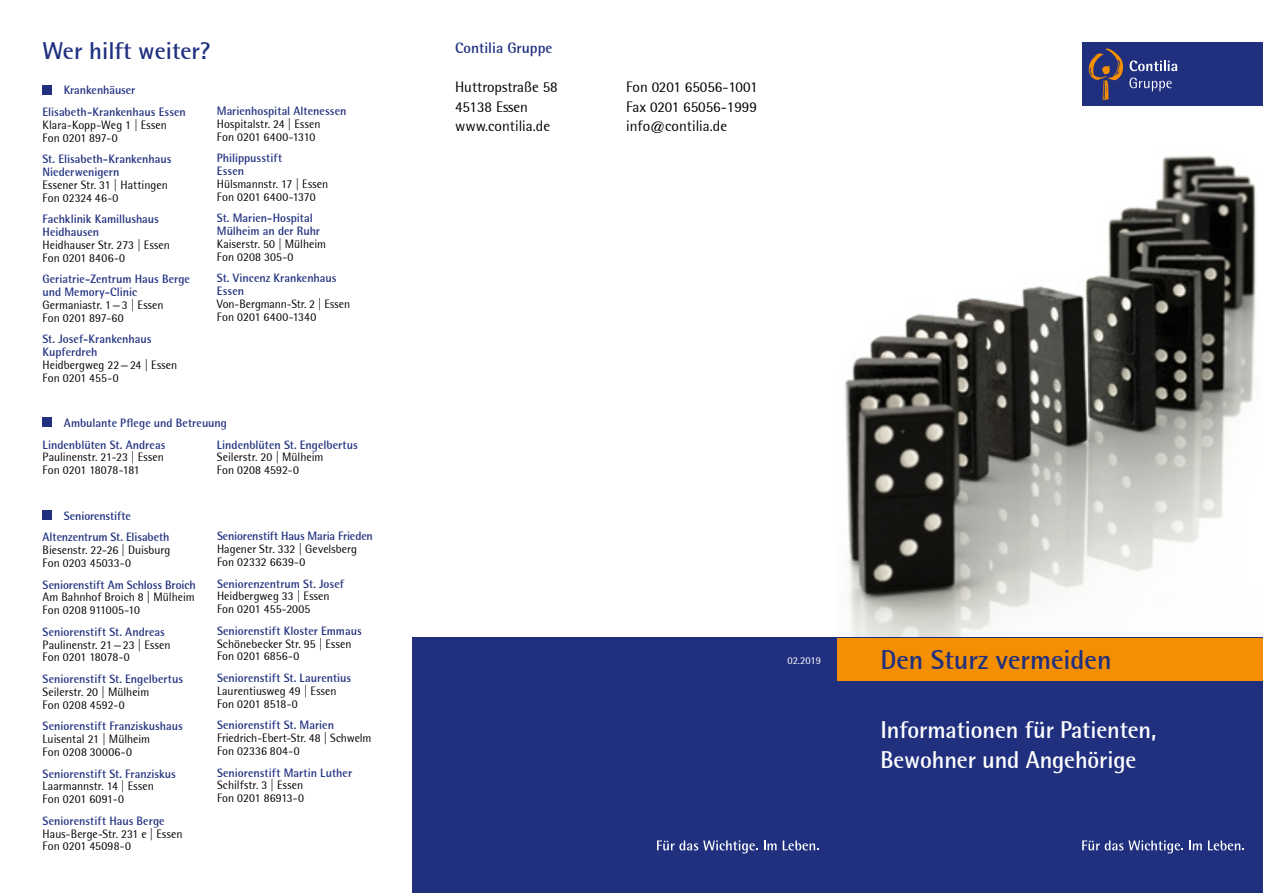
<style>
.page{position:relative;width:1263px;height:893px;background:#fff}
.page>*{position:absolute;margin:0;border:0;box-sizing:border-box;transform-origin:0 0}
.t1{font:700 27px "Rotis Semi Sans";color:#20307f}
.t2{font:700 24px/30px "Rotis Semi Sans";letter-spacing:-.005em;color:#fff}
.t3{font:700 24px "Rotis Semi Sans";color:#20307f}
.t4{font:15px "Rotis Semi Sans";color:#000}
.t5{font:700 15px "Rotis Semi Sans";color:#20307f}
.t6{font:12px/12.8px "Rotis Semi Sans";letter-spacing:.005em;color:#000}
.t7{font:700 12px/12.8px "Rotis Semi Sans";color:#20307f}
.t8{font:10.5px "Rotis Semi Sans";color:#fff}
</style>
<div class="page">
<img style="left:838px;top:155px;width:425px;height:483px">
<div style="left:412px;top:638px;width:851px;height:255px;background:#20307f"></div>
<div style="left:838px;top:638px;width:425px;height:42px;background:#f38f00"></div>
<svg style="left:1082px;top:840px;width:101px;height:13px"></svg>
<svg style="left:1189px;top:840px;width:13px;height:10px"></svg>
<svg style="left:1208px;top:840px;width:36px;height:10px"></svg>
<div style="left:1082px;top:43px;width:181px;height:63px;background:#20307f"></div>
<svg style="left:1089px;top:48px;width:34px;height:52px"></svg>
<svg style="left:1129px;top:78px;width:43px;height:13px"></svg>
<svg style="left:1129px;top:60px;width:48px;height:11px"></svg>
<svg style="left:657px;top:840px;width:101px;height:13px"></svg>
<svg style="left:764px;top:840px;width:12px;height:10px"></svg>
<svg style="left:783px;top:840px;width:36px;height:10px"></svg>
<div style="left:43px;top:85px;width:9px;height:9px;background:#20307f"></div>
<div style="left:43px;top:418px;width:9px;height:9px;background:#20307f"></div>
<div style="left:43px;top:510px;width:9px;height:10px;background:#20307f"></div>
<h2 class="t3" style="left:43px;top:36px;width:170px">Wer hilft weiter?</h2>
<p class="t7" style="left:43px;top:79px;width:145px;line-height:21.8px;text-indent:21px">Krankenhäuser<br>Elisabeth-Krankenhaus Essen</p>
<p class="t6" style="left:43px;top:118px;width:126px">Klara-Kopp-Weg 1 | Essen<br>Fon 0201 897-0</p>
<p class="t7" style="left:43px;top:153px;width:130px">St. Elisabeth-Krankenhaus<br>Niederwenigern</p>
<p class="t6" style="left:43px;top:178px;width:127px">Essener Str. 31 | Hattingen<br>Fon 02324 46-0</p>
<p class="t7" style="left:43px;top:213px;width:118px">Fachklinik Kamillushaus<br>Heidhausen</p>
<p class="t6" style="left:43px;top:238px;width:129px">Heidhauser Str. 273 | Essen<br>Fon 0201 8406-0</p>
<p class="t7" style="left:43px;top:273px;width:149px">Geriatrie-Zentrum Haus Berge und Memory-Clinic</p>
<p class="t6" style="left:43px;top:298px;width:123px">Germaniastr. 1—3 | Essen<br>Fon 0201 897-60</p>
<p class="t7" style="left:43px;top:333px;width:111px">St. Josef-Krankenhaus<br>Kupferdreh</p>
<p class="t6" style="left:43px;top:358px;width:136px">Heidbergweg 22—24 | Essen<br>Fon 0201 455-0</p>
<p class="t7" style="left:217px;top:104px;width:131px">Marienhospital Altenessen</p>
<p class="t6" style="left:217px;top:117px;width:105px">Hospitalstr. 24 | Essen<br>Fon 0201 6400-1310</p>
<p class="t7" style="left:217px;top:152px;width:67px">Philippusstift<br>Essen</p>
<p class="t6" style="left:217px;top:177px;width:113px">Hülsmannstr. 17 | Essen<br>Fon 0201 6400-1370</p>
<p class="t7" style="left:217px;top:212px;width:105px">St. Marien-Hospital<br>Mülheim an der Ruhr</p>
<p class="t6" style="left:217px;top:237px;width:111px">Kaiserstr. 50 | Mülheim<br>Fon 0208 305-0</p>
<p class="t7" style="left:217px;top:272px;width:121px">St. Vincenz Krankenhaus<br>Essen</p>
<p class="t6" style="left:217px;top:297px;width:135px">Von-Bergmann-Str. 2 | Essen<br>Fon 0201 6400-1340</p>
<p class="t7" style="left:43px;top:412px;width:186px;line-height:21.8px;text-indent:21px">Ambulante Pflege und Betreuung<br>Lindenblüten St. Andreas</p>
<p class="t6" style="left:43px;top:451px;width:123px">Paulinenstr. 21-23 | Essen<br>Fon 0201 18078-181</p>
<p class="t7" style="left:217px;top:438px;width:143px">Lindenblüten St. Engelbertus</p>
<p class="t6" style="left:217px;top:451px;width:108px">Seilerstr. 20 | Mülheim<br>Fon 0208 4592-0</p>
<p class="t7" style="left:43px;top:504px;width:128px;line-height:21.8px;text-indent:21px">Seniorenstifte<br>Altenzentrum St. Elisabeth</p>
<p class="t6" style="left:43px;top:544px;width:129px">Biesenstr. 22-26 | Duisburg<br>Fon 0203 45033-0</p>
<p class="t7" style="left:43px;top:578px;width:155px">Seniorenstift Am Schloss Broich</p>
<p class="t6" style="left:43px;top:591px;width:154px">Am Bahnhof Broich 8 | Mülheim<br>Fon 0208 911005-10</p>
<p class="t7" style="left:43px;top:625px;width:124px">Seniorenstift St. Andreas</p>
<p class="t6" style="left:43px;top:638px;width:129px">Paulinenstr. 21—23 | Essen<br>Fon 0201 18078-0</p>
<p class="t7" style="left:43px;top:672px;width:142px">Seniorenstift St. Engelbertus</p>
<p class="t6" style="left:43px;top:685px;width:108px">Seilerstr. 20 | Mülheim<br>Fon 0208 4592-0</p>
<p class="t7" style="left:43px;top:720px;width:142px">Seniorenstift Franziskushaus</p>
<p class="t6" style="left:43px;top:733px;width:109px">Luisental 21 | Mülheim<br>Fon 0208 30006-0</p>
<p class="t7" style="left:43px;top:767px;width:135px">Seniorenstift St. Franziskus</p>
<p class="t6" style="left:43px;top:780px;width:113px">Laarmannstr. 14 | Essen<br>Fon 0201 6091-0</p>
<p class="t7" style="left:43px;top:814px;width:123px">Seniorenstift Haus Berge</p>
<p class="t6" style="left:43px;top:827px;width:141px">Haus-Berge-Str. 231 e | Essen<br>Fon 0201 45098-0</p>
<p class="t7" style="left:217px;top:530px;width:157px">Seniorenstift Haus Maria Frieden</p>
<p class="t6" style="left:217px;top:543px;width:142px">Hagener Str. 332 | Gevelsberg<br>Fon 02332 6639-0</p>
<p class="t7" style="left:217px;top:577px;width:129px">Seniorenzentrum St. Josef</p>
<p class="t6" style="left:217px;top:590px;width:114px">Heidbergweg 33 | Essen<br>Fon 0201 455-2005</p>
<p class="t7" style="left:217px;top:624px;width:146px">Seniorenstift Kloster Emmaus</p>
<p class="t6" style="left:217px;top:637px;width:136px">Schönebecker Str. 95 | Essen<br>Fon 0201 6856-0</p>
<p class="t7" style="left:217px;top:671px;width:136px">Seniorenstift St. Laurentius</p>
<p class="t6" style="left:217px;top:684px;width:121px">Laurentiusweg 49 | Essen<br>Fon 0201 8518-0</p>
<p class="t7" style="left:217px;top:719px;width:118px">Seniorenstift St. Marien</p>
<p class="t6" style="left:217px;top:732px;width:156px">Friedrich-Ebert-Str. 48 | Schwelm<br>Fon 02336 804-0</p>
<p class="t7" style="left:217px;top:766px;width:137px">Seniorenstift Martin Luther</p>
<p class="t6" style="left:217px;top:779px;width:88px">Schilfstr. 3 | Essen<br>Fon 0201 86913-0</p>
<p class="t5" style="left:455px;top:39px;width:99px">Contilia Gruppe</p>
<p class="t4" style="left:455px;top:78px;width:104px">Huttropstraße 58</p>
<p class="t4" style="left:626px;top:78px;width:133px">Fon 0201 65056-1001</p>
<p class="t4" style="left:455px;top:98px;width:74px">45138 Essen</p>
<p class="t4" style="left:626px;top:98px;width:132px">Fax 0201 65056-1999</p>
<p class="t4" style="left:455px;top:117px;width:97px">www.contilia.de</p>
<p class="t4" style="left:626px;top:117px;width:102px">info@contilia.de</p>
<p class="t8" style="left:787px;top:654px;width:35px">02.2019</p>
<h1 class="t1" style="left:880px;top:643px;width:233px">Den Sturz vermeiden</h1>
<h2 class="t2" style="left:880px;top:714px;width:277px">Informationen für Patienten,<br>Bewohner und Angehörige</h2>
</div>
